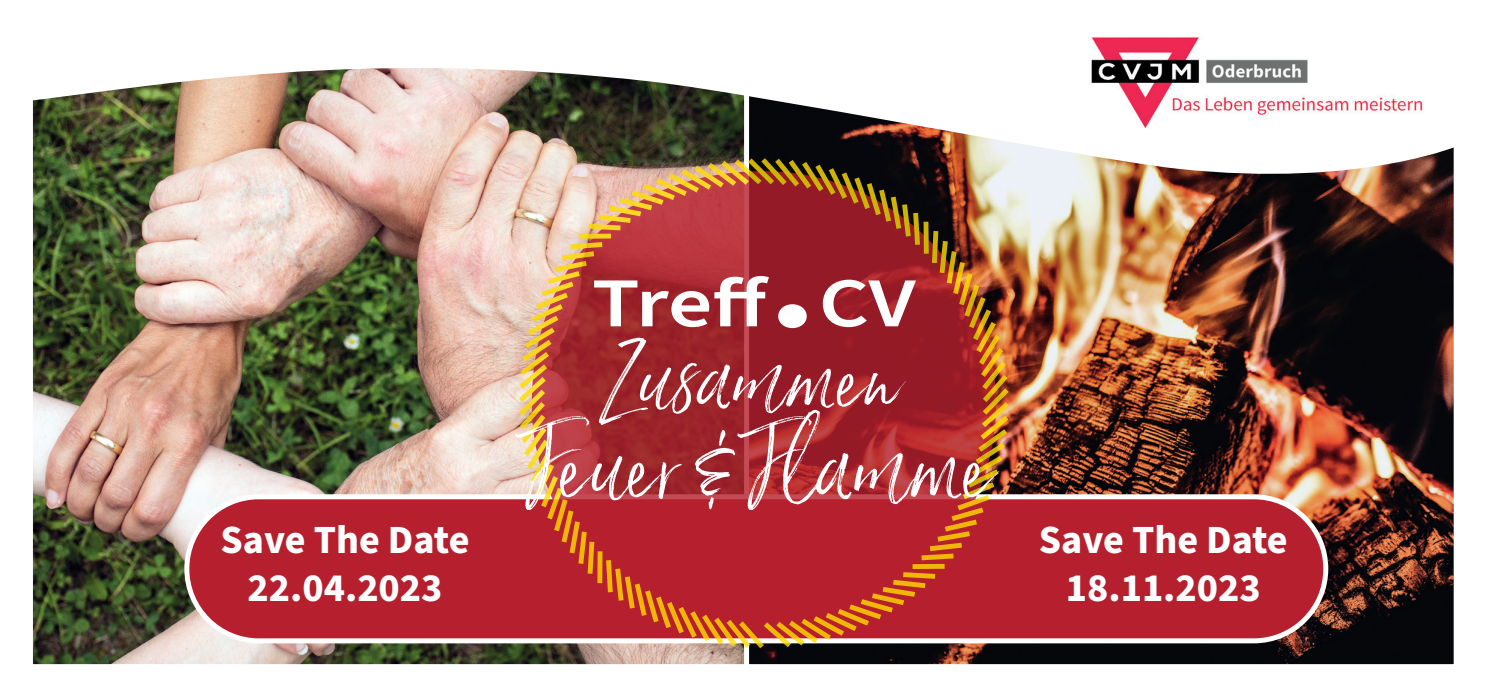
<style>
.page{position:relative;width:1489px;height:695px;background:#fff}
.page>*{position:absolute;margin:0;border:0;box-sizing:border-box;transform-origin:0 0}
.t1{font:92.5px "Saturday Script";color:#fff}
.t2{font:italic 88px "Saturday Script";color:#fff}
.t3{font:600 70px "Source Sans Pro";letter-spacing:-.01em;color:#fff;scale:1.25 1}
.t4{font:700 40px "Source Sans Pro";color:#fff}
.s1{font-size:150px}
</style>
<div class="page">
<img style="left:749px;top:189px;width:703px;height:474px">
<img style="left:34px;top:189px;width:709px;height:474px">
<img style="left:32px;top:68px;width:1422px;height:121px">
<img style="left:1030px;top:37px;width:424px;height:105px">
<div style="left:187px;top:496px;width:1138px;height:144px;background:#b61f2d;border-radius:72px"></div>
<div style="left:184px;top:494px;width:1144px;height:149px;border:5px solid #fff;border-radius:72px"></div>
<svg style="left:516px;top:156px;width:495px;height:494px"></svg>
<p class="t4" style="left:221px;top:512px;width:250px">Save The Date</p>
<p class="t4" style="left:247px;top:560px;width:196px">22.04.2023</p>
<p class="t3" style="left:592px;top:256px;width:260px">Treff<span class="s1">.</span>CV</p>
<p class="t2" style="left:604px;top:322px;width:297px">Zusammen</p>
<p class="t1" style="left:522px;top:408px;width:472px">Feuer &amp; Flamme</p>
<p class="t4" style="left:1038px;top:512px;width:250px">Save The Date</p>
<p class="t4" style="left:1065px;top:560px;width:196px">18.11.2023</p>
</div>
